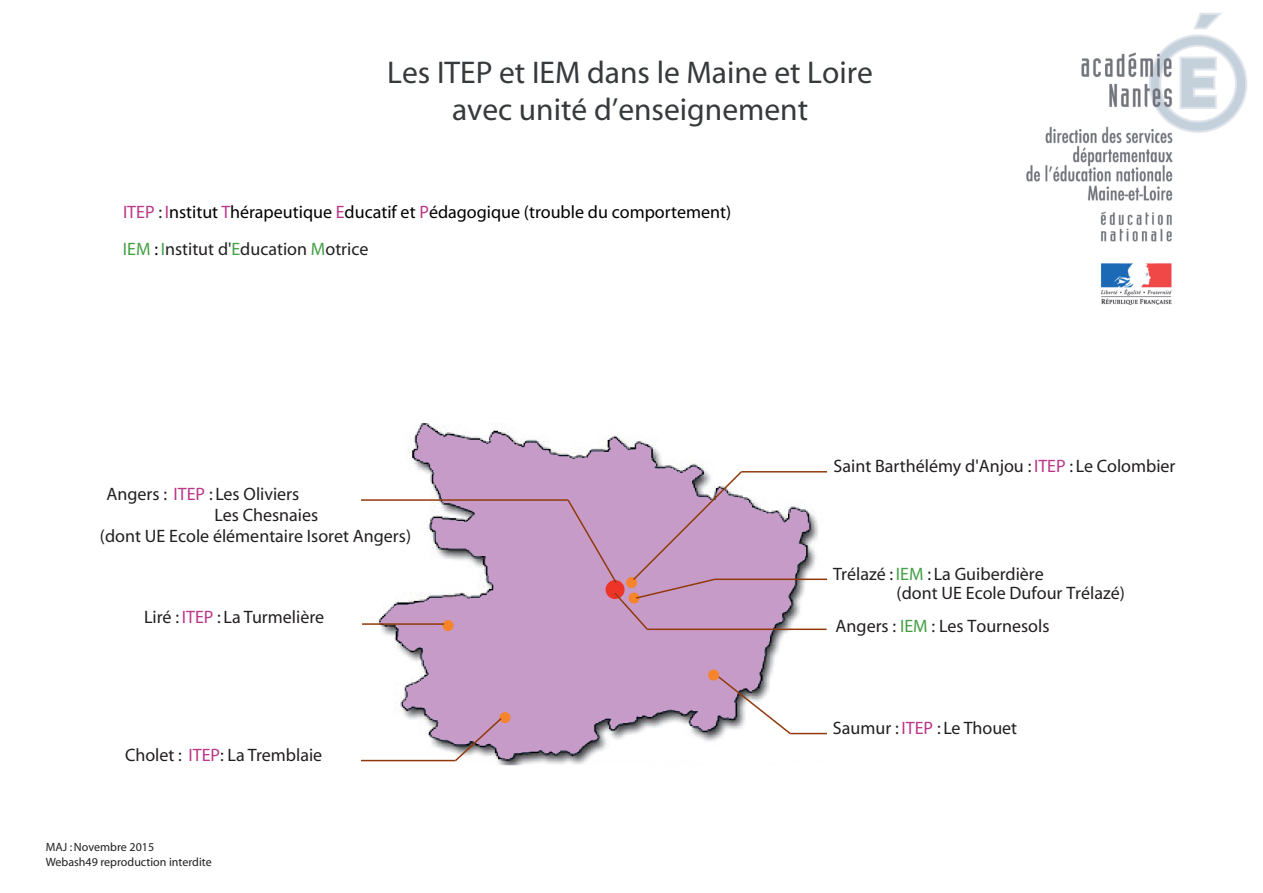
<style>
.page{position:relative;width:1263px;height:893px;background:#fff}
.page>*{position:absolute;margin:0;border:0;box-sizing:border-box;transform-origin:0 0}
.t1{font:31.5px/37.8px "Myriad";color:#373a3c;text-align:center}
.t2{font:18px/21.6px "Myriad";color:#231f20}
.t3{font:18px/36.6px "Myriad";color:#000}
.t4{font:12px/14.4px "Myriad";color:#231f20}
.s1{color:#bb3888}
.s2{color:#231f20}
.s3{color:#45a046}
</style>
<div class="page">
<img style="left:368px;top:423px;width:458px;height:343px">
<div style="left:443px;top:620px;width:11px;height:11px;background:#f5842a;border-radius:50%"></div>
<div style="left:499px;top:712px;width:11px;height:11px;background:#f5842a;border-radius:50%"></div>
<hr style="left:361px;top:499px;width:207px;height:2px;background:#91390a">
<hr style="left:361px;top:760px;width:95px;height:1px;background:#91390a">
<hr style="left:741px;top:471px;width:86px;height:2px;background:#91390a">
<hr style="left:715px;top:579px;width:112px;height:1px;background:#91390a">
<hr style="left:362px;top:623px;width:82px;height:2px;background:#91390a">
<svg style="left:453px;top:716px;width:50px;height:47px;background:#bfa1ba"></svg>
<img style="left:1026px;top:13px;width:221px;height:291px">
<svg style="left:716px;top:674px;width:76px;height:62px"></svg>
<hr style="left:790px;top:733px;width:37px;height:1px;background:#91390a">
<div style="left:708px;top:670px;width:11px;height:11px;background:#f5842a;border-radius:50%"></div>
<svg style="left:566px;top:470px;width:177px;height:161px;background:#c699c0"></svg>
<hr style="left:647px;top:629px;width:179px;height:1px;background:#91390a">
<h1 class="t1" style="left:387px;top:54px;width:487px">Les ITEP et IEM dans le Maine et Loire avec unité d’enseignement</h1>
<p class="t3" style="left:123px;top:194px;width:610px"><span class="s1">ITEP</span> <span class="s2">:</span> <span class="s1">I</span>nstitut <span class="s1">T</span>hérapeutique <span class="s1">E</span>ducatif et <span class="s1">P</span>édagogique (trouble du comportement)<br><span class="s3">IEM</span> : <span class="s3">I</span><span class="s2">nstitut d'</span><span class="s3">E</span><span class="s2">ducation</span> <span class="s3">M</span><span class="s2">otrice</span></p>
<p class="t2" style="left:215px;top:483px;width:105px;text-indent:-108px">Angers : <span class="s1">ITEP</span> : Les Oliviers<br>Les Chesnaies</p>
<p class="t2" style="left:100px;top:526px;width:313px">(dont UE Ecole élémentaire Isoret Angers)</p>
<p class="t2" style="left:144px;top:606px;width:182px">Liré : <span class="s1">ITEP</span> : La Turmelière</p>
<p class="t2" style="left:125px;top:745px;width:199px">Cholet : <span class="s1">ITEP</span>: La Tremblaie</p>
<p class="t4" style="left:46px;top:841px;width:168px">MAJ : Novembre 2015<br>Webash49 reproduction interdite</p>
<p class="t2" style="left:834px;top:456px;width:343px">Saint Barthélémy d'Anjou : <span class="s1">ITEP</span> : Le Colombier</p>
<p class="t2" style="left:833px;top:563px;width:212px">Trélazé : <span class="s3">IEM</span> : La Guiberdière</p>
<p class="t2" style="left:896px;top:583px;width:230px">(dont UE Ecole Dufour Trélazé)</p>
<p class="t2" style="left:836px;top:615px;width:215px">Angers : <span class="s3">IEM</span> : Les Tournesols</p>
<p class="t2" style="left:833px;top:718px;width:186px">Saumur : <span class="s1">ITEP</span> : Le Thouet</p>
</div>
